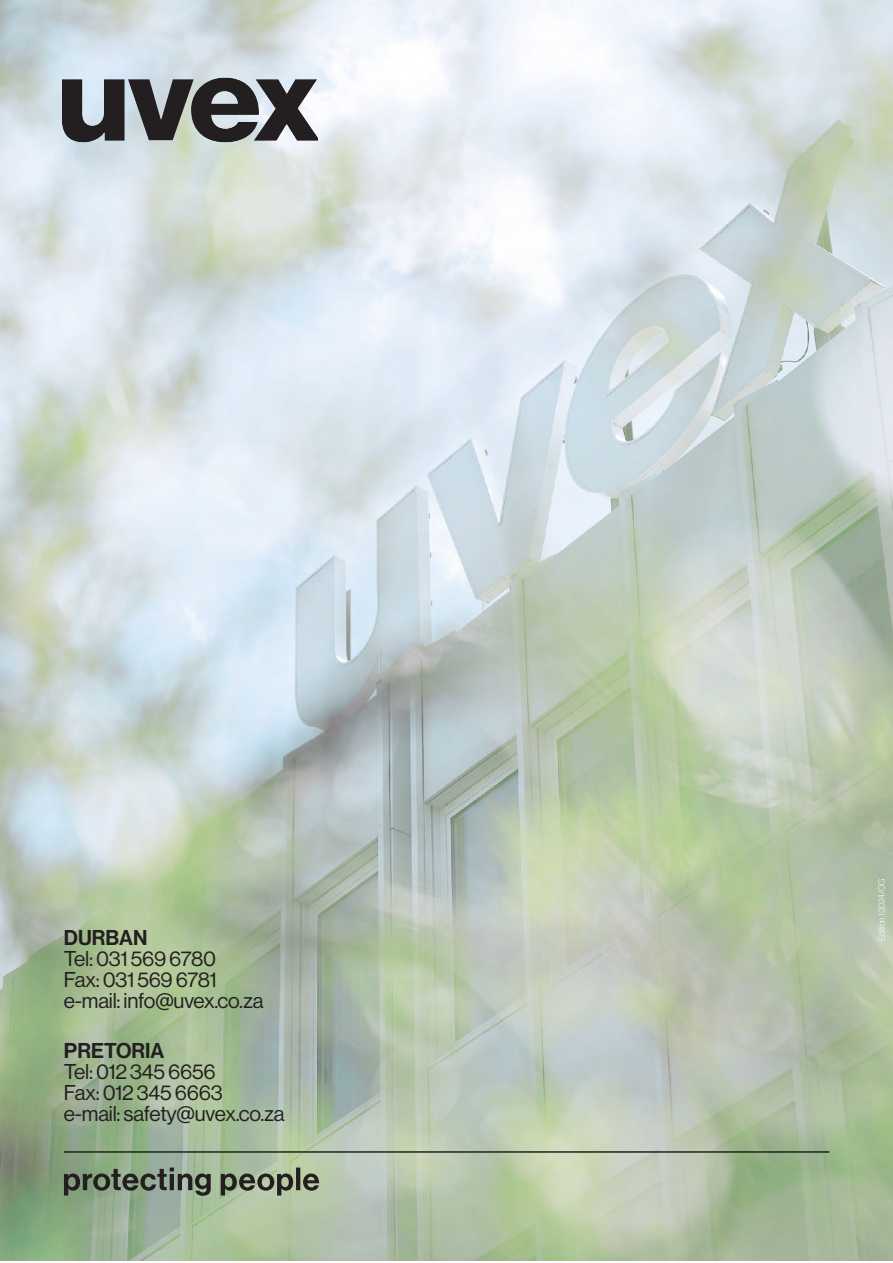
<style>
.page{position:relative;width:893px;height:1263px;background:#fff}
.page>*{position:absolute;margin:0;border:0;box-sizing:border-box;transform-origin:0 0}
._01_FT_7_5{font:21px/21px "N Haas Grotesk DS Pro 55 Rg";letter-spacing:-.01em;color:#231f20}
._01_FT_7_5-2{font:21px "N Haas Grotesk DS Pro 65 Md";color:#231f20}
._09_Fußtext{font:9px "N Haas Grotesk DS Pro 35 X Lt";letter-spacing:-.01em;color:#fff}
</style>
<div class="page">
<img style="left:0;top:0;width:893px;height:1261px">
<svg style="left:64px;top:1167px;width:255px;height:29px;background:#768470"></svg>
<img style="left:62px;top:77px;width:256px;height:67px">
<hr style="left:64px;top:1151px;width:765px;height:2px;background:#231f20">
<p class="_01_FT_7_5-2" style="left:64px;top:925px;width:85px">DURBAN</p>
<p class="_01_FT_7_5" style="left:64px;top:948px;width:201px">Tel: 031 569 6780<br>Fax: 031 569 6781 e-mail: info@uvex.co.za</p>
<p class="_01_FT_7_5-2" style="left:64px;top:1039px;width:102px">PRETORIA</p>
<p class="_01_FT_7_5" style="left:64px;top:1061px;width:153px">Tel: 012 345 6656</p>
<p class="_01_FT_7_5" style="left:64px;top:1082px;width:160px">Fax: 012 345 6663</p>
<p class="_01_FT_7_5" style="left:64px;top:1103px;width:222px">e-mail: safety@uvex.co.za</p>
<p class="_09_Fußtext" style="left:876px;top:941px;width:64px;rotate:-90deg">Edition 1:2024/OG</p>
</div>
